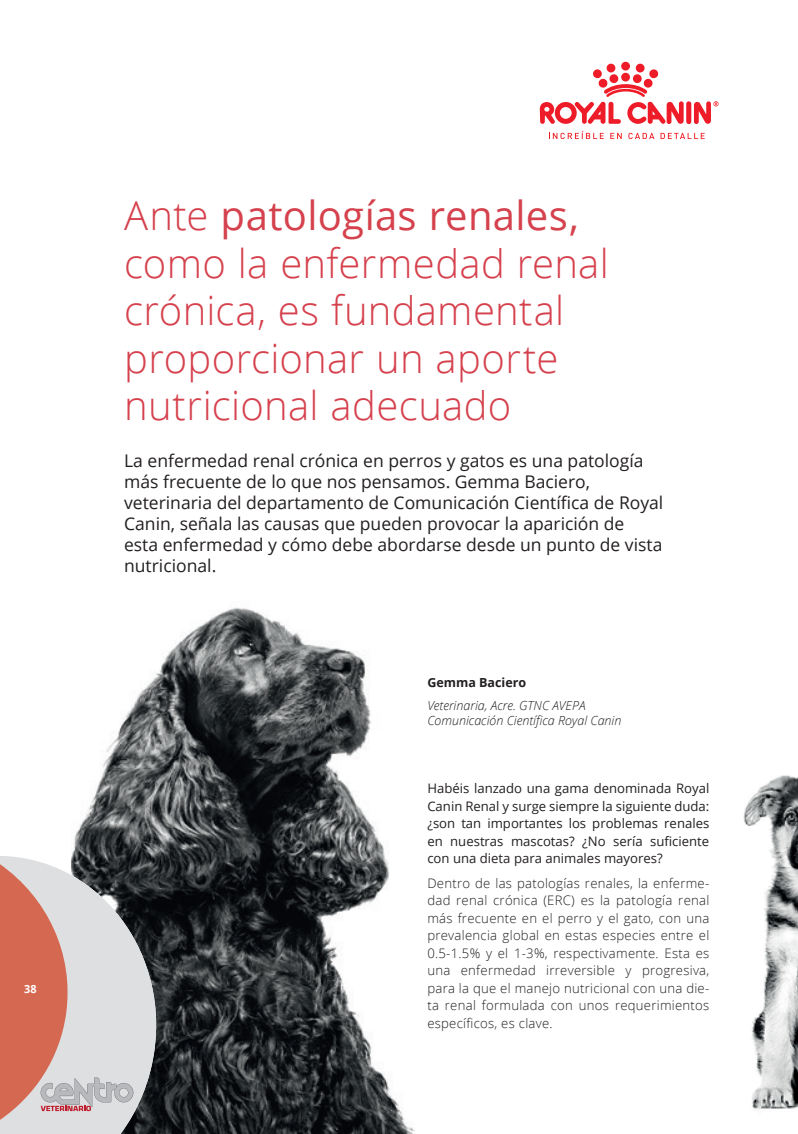
<style>
.page{position:relative;width:798px;height:1134px;background:#fff}
.page>*{position:absolute;margin:0;border:0;box-sizing:border-box;transform-origin:0 0}
.t1{font:300 40px/47.5px "Open Sans";letter-spacing:.01em;color:#d5414d}
.t2{font:17.5px/21px "Open Sans";color:#231f20}
.t3{font:300 13.12px/17.5px "Open Sans";letter-spacing:.02em;color:#231f20;text-align:justify}
.t4{font:13.12px/17.5px "Open Sans";color:#231f20;text-align:justify}
.t5{font:italic 300 12.5px/15px "Open Sans";color:#231f20}
.t6{font:700 12.5px "Open Sans";color:#231f20}
.t7{font:700 11.25px "Open Sans";color:#fff;scale:.96 1}
.s1{font-weight:400}
</style>
<div class="page">
<img style="left:74px;top:607px;width:316px;height:305px">
<img style="left:167px;top:912px;width:248px;height:222px">
<svg style="left:0;top:845px;width:167px;height:289px;background:#747779"></svg>
<svg style="left:0;top:864px;width:133px;height:256px;background:#cda69f"></svg>
<svg style="left:549px;top:131px;width:54px;height:8px"></svg>
<svg style="left:610px;top:133px;width:11px;height:6px"></svg>
<svg style="left:628px;top:133px;width:26px;height:6px"></svg>
<svg style="left:660px;top:133px;width:44px;height:6px"></svg>
<div style="left:686px;top:101px;width:5px;height:23px;background:#ed1c28;border-radius:3px"></div>
<svg style="left:539px;top:64px;width:144px;height:60px"></svg>
<svg style="left:693px;top:101px;width:25px;height:23px"></svg>
<img style="left:743px;top:775px;width:54px;height:335px">
<p class="t7" style="left:24px;top:980px;width:14px">38</p>
<h1 class="t1" style="left:124px;top:191px;width:486px">Ante <span class="s1">patologías renales, </span>como la enfermedad renal crónica, es fundamental proporcionar un aporte nutricional adecuado</h1>
<p class="t2" style="left:124px;top:450px;width:540px">La enfermedad renal crónica en perros y gatos es una patología más frecuente de lo que nos pensamos. Gemma Baciero, veterinaria del departamento de Comunicación Científica de Royal Canin, señala las causas que pueden provocar la aparición de<br>esta enfermedad y cómo debe abordarse desde un punto de vista nutricional.</p>
<p class="t6" style="left:427px;top:674px;width:100px">Gemma Baciero</p>
<p class="t5" style="left:427px;top:697px;width:195px">Veterinaria, Acre. GTNC AVEPA<br>Comunicación Científica Royal Canin</p>
<p class="t4" style="left:427px;top:779px;width:283px">Habéis lanzado una gama denominada Royal Canin Renal y surge siempre la siguiente duda: ¿son tan importantes los problemas renales en nuestras mascotas? ¿No sería suficiente con una dieta para animales mayores?</p>
<p class="t3" style="left:427px;top:874px;width:283px">Dentro de las patologías renales, la enferme&shy;dad renal crónica (ERC) es la patología renal más frecuente en el perro y el gato, con una prevalencia global en estas especies entre el 0.5-1.5% y el 1-3%, respectivamente. Esta es una enfermedad irreversible y progresiva, para la que el manejo nutricional con una die&shy;ta renal formulada con unos requerimientos específicos, es clave.</p>
</div>
